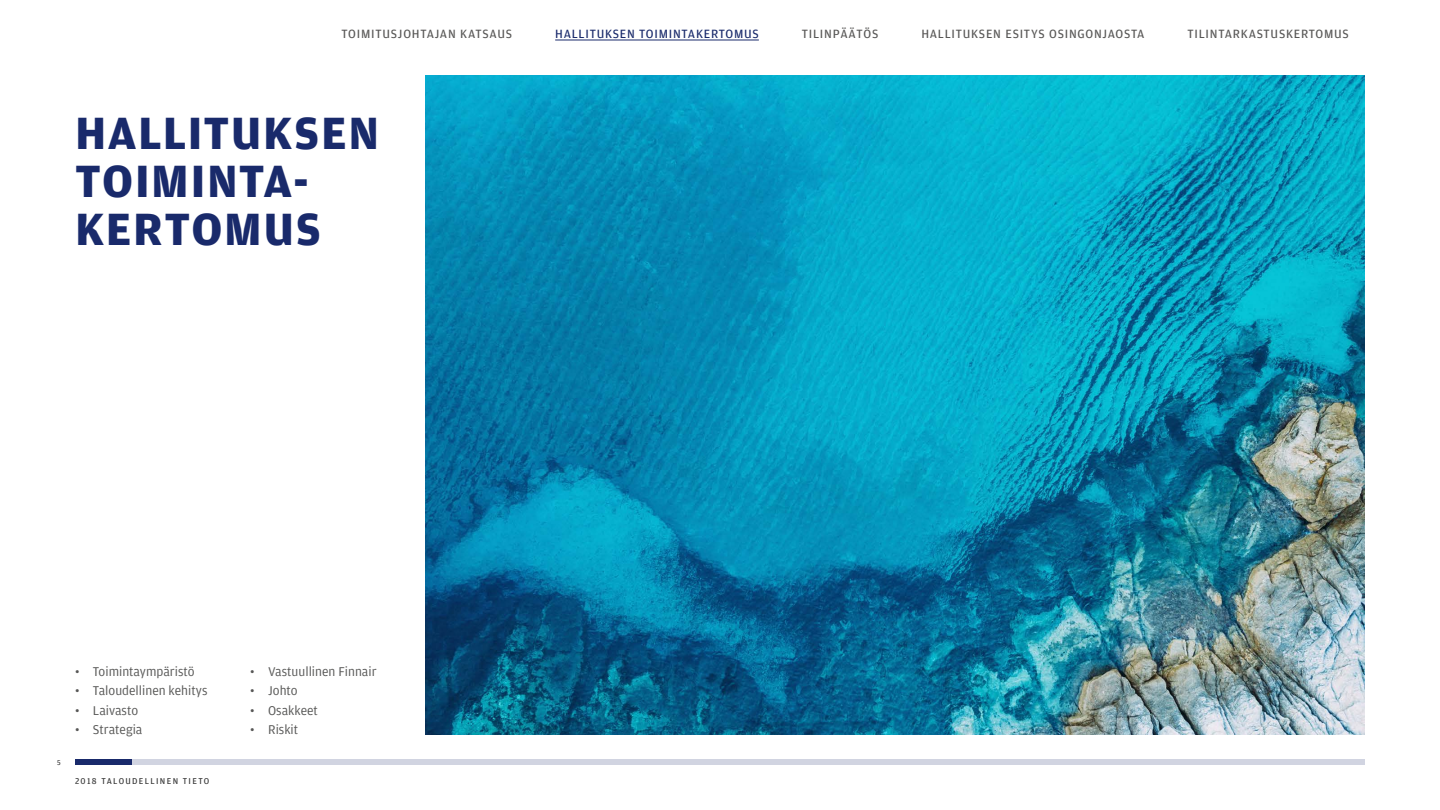
<style>
.page{position:relative;width:1440px;height:810px;background:#fff}
.page>*{position:absolute;margin:0;border:0;box-sizing:border-box;transform-origin:0 0}
.t1{font:700 48px/48px "Amplitude";letter-spacing:.03em;color:#192a6b}
.t2{font:13.5px "Amplitude";color:#575756}
.t3{font:12.75px "Amplitude";letter-spacing:.06em;color:#585756}
.t4{font:12.75px "Amplitude";letter-spacing:.06em;color:#192a6b}
.t5{font:9px "Amplitude";letter-spacing:.15em;color:#333}
.t6{font:7.5px "Amplitude";color:#333}
</style>
<div class="page">
<img style="left:425px;top:75px;width:940px;height:660px">
<div style="left:75px;top:759px;width:1290px;height:6px;background:#d1d4e1"></div>
<hr style="left:555px;top:40px;width:204px;height:1px;background:#192a6b">
<div style="left:75px;top:759px;width:57px;height:6px;background:#192a6b"></div>
<p class="t3" style="left:342px;top:27px;width:172px">TOIMITUSJOHTAJAN KATSAUS</p>
<p class="t4" style="left:555px;top:27px;width:205px">HALLITUKSEN TOIMINTAKERTOMUS</p>
<p class="t3" style="left:802px;top:27px;width:78px">TILINPÄÄTÖS</p>
<p class="t3" style="left:921px;top:27px;width:225px">HALLITUKSEN ESITYS OSINGONJAOSTA</p>
<p class="t3" style="left:1188px;top:27px;width:163px">TILINTARKASTUSKERTOMUS</p>
<h1 class="t1" style="left:75px;top:110px;width:306px">HALLITUKSEN<br>TOIMINTA-<br>KERTOMUS</h1>
<p class="t6" style="left:57px;top:758px;width:5px">5</p>
<p class="t2" style="left:75px;top:664px;width:121px">• Toimintaympäristö</p>
<p class="t2" style="left:75px;top:683px;width:134px">• Taloudellinen kehitys</p>
<p class="t2" style="left:75px;top:703px;width:65px">• Laivasto</p>
<p class="t2" style="left:75px;top:722px;width:69px">• Strategia</p>
<p class="t5" style="left:75px;top:776px;width:136px">2018 TALOUDELLINEN TIETO</p>
<p class="t2" style="left:250px;top:664px;width:128px">• Vastuullinen Finnair</p>
<p class="t2" style="left:250px;top:683px;width:49px">• Johto</p>
<p class="t2" style="left:250px;top:703px;width:69px">• Osakkeet</p>
<p class="t2" style="left:250px;top:722px;width:49px">• Riskit</p>
</div>
